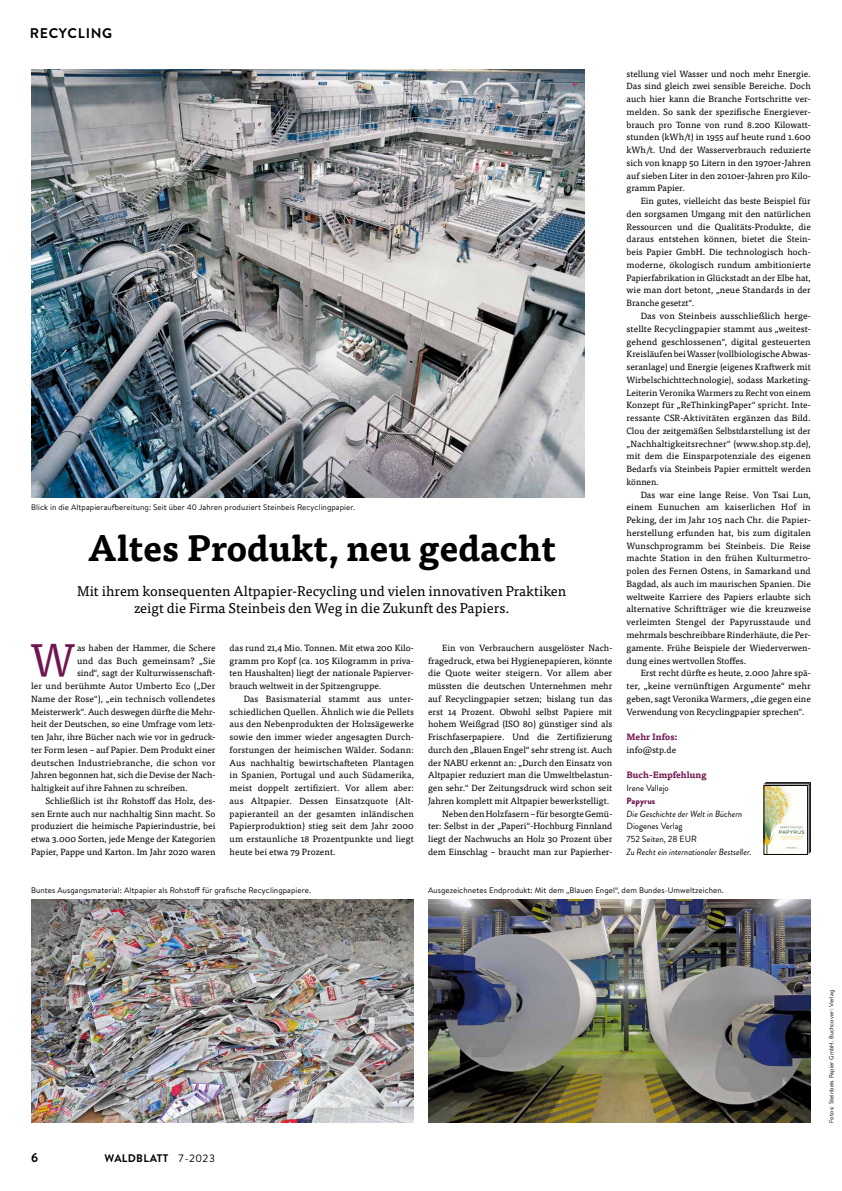
<style>
.page{position:relative;width:842px;height:1191px;background:#fff}
.page>*{position:absolute;margin:0;border:0;box-sizing:border-box;transform-origin:0 0}
.t1{font:45.8px "Tisa Pro";color:#6f1550}
.t2{font:700 36px "Tisa Pro";color:#000}
.t3{font:14px/16.8px "Tisa Pro";color:#000;text-align:center}
.t4{font:700 14px "Brandon Grotesque";letter-spacing:.05em;color:#000}
.t5{font:700 13px "Brandon Grotesque";color:#000}
.t6{font:700 11px "Brandon Grotesque";letter-spacing:.03em;color:#000}
.t7{font:9px/12.8px "Tisa Pro";color:#000;text-align:justify}
.t8{font:italic 9px "Brandon Grotesque";color:#000}
.t9{font:9px/12.8px "Brandon Grotesque";color:#000}
.t10{font:700 9px "Tisa Pro";color:#6f1550}
.t11{font:900 9px "Brandon Grotesque";letter-spacing:.01em;color:#6f1550}
.t12{font:8px "Brandon Text";letter-spacing:.01em;color:#000}
.t13{font:6px "Brandon Text";letter-spacing:.02em;color:#000}
.s1{font-weight:400}
</style>
<div class="page">
<img style="left:428px;top:899px;width:383px;height:224px">
<img style="left:31px;top:899px;width:383px;height:224px">
<img style="left:31px;top:69px;width:553px;height:428px">
<img style="left:765px;top:787px;width:41px;height:66px">
<div style="left:763px;top:785px;width:45px;height:70px;border:1px solid #000"></div>
<hr style="left:764px;top:783px;width:45px;height:1px;background:#000">
<hr style="left:809px;top:783px;width:1px;height:70px;background:#000">
<hr style="left:765px;top:782px;width:46px;height:1px;background:#000">
<hr style="left:810px;top:782px;width:1px;height:70px;background:#000">
<h3 class="t4" style="left:30px;top:24px;width:84px">RECYCLING</h3>
<p class="t12" style="left:31px;top:502px;width:325px">Blick in die Altpapieraufbereitung: Seit über 40 Jahren produziert Steinbeis Recyclingpapier.</p>
<h2 class="t2" style="left:87px;top:519px;width:470px">Altes Produkt, neu gedacht</h2>
<h3 class="t3" style="left:77px;top:582px;width:491px">Mit ihrem konsequenten Altpapier-Recycling und vielen innovativen Praktiken zeigt die Firma Steinbeis den Weg in die Zukunft des Papiers.</h3>
<h1 class="t1" style="left:30px;top:626px;width:47px">W</h1>
<p class="t7" style="left:77px;top:640px;width:140px">as haben der Hammer, die Schere</p>
<p class="t7" style="left:77px;top:653px;width:140px">und das Buch gemeinsam? „Sie</p>
<p class="t7" style="left:77px;top:666px;width:140px">sind“, sagt der Kulturwissenschaft-</p>
<p class="t7" style="left:31px;top:679px;width:186px">ler und berühmte Autor Umberto Eco („Der</p>
<p class="t7" style="left:31px;top:691px;width:186px">Name der Rose“), „ein technisch vollendetes</p>
<p class="t7" style="left:31px;top:704px;width:186px">Meisterwerk“. Auch deswegen dürfte die Mehr-</p>
<p class="t7" style="left:31px;top:717px;width:186px">heit der Deutschen, so eine Umfrage vom letz-</p>
<p class="t7" style="left:31px;top:730px;width:186px">ten Jahr, ihre Bücher nach wie vor in gedruck-</p>
<p class="t7" style="left:31px;top:743px;width:186px">ter Form lesen – auf Papier. Dem Produkt einer</p>
<p class="t7" style="left:31px;top:755px;width:186px">deutschen Industriebranche, die schon vor</p>
<p class="t7" style="left:31px;top:768px;width:186px">Jahren begonnen hat, sich die Devise der Nach-</p>
<p class="t7" style="left:31px;top:781px;width:158px">haltigkeit auf ihre Fahnen zu schreiben.</p>
<p class="t7" style="left:45px;top:794px;width:172px">Schließlich ist ihr Rohstoff das Holz, des-</p>
<p class="t7" style="left:31px;top:806px;width:186px">sen Ernte auch nur nachhaltig Sinn macht. So</p>
<p class="t7" style="left:31px;top:819px;width:186px">produziert die heimische Papierindustrie, bei</p>
<p class="t7" style="left:31px;top:832px;width:186px">etwa 3.000 Sorten, jede Menge der Kategorien</p>
<p class="t7" style="left:31px;top:845px;width:186px">Papier, Pappe und Karton. Im Jahr 2020 waren</p>
<p class="t7" style="left:230px;top:640px;width:186px">das rund 21,4 Mio. Tonnen. Mit etwa 200 Kilo&shy;gramm pro Kopf (ca. 105 Kilogramm in priva&shy;ten Haushalten) liegt der nationale Papierver&shy;brauch weltweit in der Spitzengruppe.</p>
<p class="t7" style="left:230px;top:691px;width:186px;text-indent:14px">Das Basismaterial stammt aus unter&shy;schiedlichen Quellen. Ähnlich wie die Pellets aus den Nebenprodukten der Holzsägewerke sowie den immer wieder angesagten Durch&shy;forstungen der heimischen Wälder. Sodann:<br>Aus nachhaltig bewirtschafteten Plantagen in Spanien, Portugal und auch Südamerika, meist doppelt zertifiziert. Vor allem aber: aus Altpapier. Dessen Einsatzquote (Alt&shy;papieranteil an der gesamten inländischen Papierproduktion) stieg seit dem Jahr 2000 um erstaunliche 18 Prozentpunkte und liegt heute bei etwa 79 Prozent.</p>
<p class="t7" style="left:442px;top:640px;width:172px">Ein von Verbrauchern ausgelöster Nach-</p>
<p class="t7" style="left:428px;top:653px;width:186px">fragedruck, etwa bei Hygienepapieren, könnte</p>
<p class="t7" style="left:428px;top:666px;width:186px">die Quote weiter steigern. Vor allem aber</p>
<p class="t7" style="left:428px;top:679px;width:186px">müssten die deutschen Unternehmen mehr</p>
<p class="t7" style="left:428px;top:691px;width:186px">auf Recyclingpapier setzen; bislang tun das</p>
<p class="t7" style="left:428px;top:704px;width:186px">erst 14 Prozent. Obwohl selbst Papiere mit</p>
<p class="t7" style="left:428px;top:717px;width:186px">hohem Weißgrad (ISO 80) günstiger sind als</p>
<p class="t7" style="left:428px;top:730px;width:186px">Frischfaserpapiere. Und die Zertifizierung</p>
<p class="t7" style="left:428px;top:742px;width:186px">durch den „Blauen Engel“ sehr streng ist. Auch</p>
<p class="t7" style="left:428px;top:755px;width:186px">der NABU erkennt an: „Durch den Einsatz von</p>
<p class="t7" style="left:428px;top:768px;width:186px">Altpapier reduziert man die Umweltbelastun-</p>
<p class="t7" style="left:428px;top:781px;width:186px">gen sehr.“ Der Zeitungsdruck wird schon seit</p>
<p class="t7" style="left:428px;top:794px;width:183px">Jahren komplett mit Altpapier bewerkstelligt.</p>
<p class="t7" style="left:442px;top:806px;width:172px">Neben den Holzfasern – für besorgte Gemü-</p>
<p class="t7" style="left:428px;top:819px;width:186px">ter: Selbst in der „Paperi“-Hochburg Finnland</p>
<p class="t7" style="left:428px;top:832px;width:186px">liegt der Nachwuchs an Holz 30 Prozent über</p>
<p class="t7" style="left:428px;top:845px;width:186px">dem Einschlag – braucht man zur Papierher-</p>
<p class="t7" style="left:626px;top:66px;width:186px">stellung viel Wasser und noch mehr Energie.<br>Das sind gleich zwei sensible Bereiche. Doch auch hier kann die Branche Fortschritte ver&shy;melden. So sank der spezifische Energiever&shy;brauch pro Tonne von rund 8.200 Kilowatt&shy;stunden (kWh/t) in 1955 auf heute rund 1.600 kWh/t. Und der Wasserverbrauch reduzierte sich von knapp 50 Litern in den 1970er-Jahren auf sieben Liter in den 2010er-Jahren pro Kilo&shy;gramm Papier.</p>
<p class="t7" style="left:626px;top:194px;width:186px;text-indent:14px">Ein gutes, vielleicht das beste Beispiel für den sorgsamen Umgang mit den natürlichen Ressourcen und die Qualitäts-Produkte, die daraus entstehen können, bietet die Stein&shy;beis Papier GmbH. Die technologisch hoch&shy;moderne, ökologisch rundum ambitionierte Papierfabrikation in Glückstadt an der Elbe hat, wie man dort betont, „neue Standards in der Branche gesetzt“.</p>
<p class="t7" style="left:626px;top:309px;width:186px;text-indent:14px">Das von Steinbeis ausschließlich herge&shy;stellte Recyclingpapier stammt aus „weitest&shy;gehend geschlossenen“, digital gesteuerten Kreisläufen bei Wasser (vollbiologische Abwas&shy;seranlage) und Energie (eigenes Kraftwerk mit Wirbelschichttechnologie), sodass Marketing-Leiterin Veronika Warmers zu Recht von einem Konzept für „ReThinkingPaper“ spricht. Inte&shy;ressante CSR-Aktivitäten ergänzen das Bild.<br>Clou der zeitgemäßen Selbstdarstellung ist der „Nachhaltigkeitsrechner“ (www.shop.stp.de), mit dem die Einsparpotenziale des eigenen Bedarfs via Steinbeis Papier ermittelt werden können.</p>
<p class="t7" style="left:626px;top:487px;width:186px;text-indent:14px">Das war eine lange Reise. Von Tsai Lun, einem Eunuchen am kaiserlichen Hof in Peking, der im Jahr 105 nach Chr. die Papier&shy;herstellung erfunden hat, bis zum digitalen Wunschprogramm bei Steinbeis. Die Reise machte Station in den frühen Kulturmetro&shy;polen des Fernen Ostens, in Samarkand und Bagdad, als auch im maurischen Spanien. Die weltweite Karriere des Papiers erlaubte sich alternative Schriftträger wie die kreuzweise verleimten Stengel der Papyrusstaude und mehrmals beschreibbare Rinderhäute, die Per&shy;gamente. Frühe Beispiele der Wiederverwen&shy;dung eines wertvollen Stoffes.</p>
<p class="t7" style="left:626px;top:666px;width:186px;text-indent:14px">Erst recht dürfte es heute, 2.000 Jahre spä&shy;ter, „keine vernünftigen Argumente“ mehr geben, sagt Veronika Warmers, „die gegen eine Verwendung von Recyclingpapier sprechen“.</p>
<p class="t10" style="left:626px;top:729px;width:53px">Mehr Infos:</p>
<p class="t7" style="left:626px;top:743px;width:51px">info@stp.de</p>
<p class="t10" style="left:626px;top:768px;width:82px">Buch-Empfehlung</p>
<p class="t9" style="left:626px;top:782px;width:44px">Irene Vallejo</p>
<p class="t11" style="left:626px;top:794px;width:30px">Papyrus</p>
<p class="t8" style="left:626px;top:807px;width:117px">Die Geschichte der Welt in Büchern</p>
<p class="t9" style="left:626px;top:820px;width:72px">Diogenes Verlag<br>752 Seiten, 28 EUR</p>
<p class="t8" style="left:626px;top:845px;width:127px">Zu Recht ein internationaler Bestseller.</p>
<p class="t12" style="left:31px;top:885px;width:281px">Buntes Ausgangsmaterial: Altpapier als Rohstoff für grafische Recyclingpapiere.</p>
<p class="t12" style="left:428px;top:885px;width:297px">Ausgezeichnetes Endprodukt: Mit dem „Blauen Engel“, dem Bundes-Umweltzeichen.</p>
<h3 class="t5" style="left:31px;top:1148px;width:9px">6</h3>
<p class="t6" style="left:104px;top:1150px;width:112px">WALDBLATT <span class="s1">7-2023</span></p>
<p class="t13" style="left:827px;top:1123px;width:134px;rotate:-90deg">Fotos: Steinbeis Papier GmbH. Buchcover: Verlag</p>
</div>
